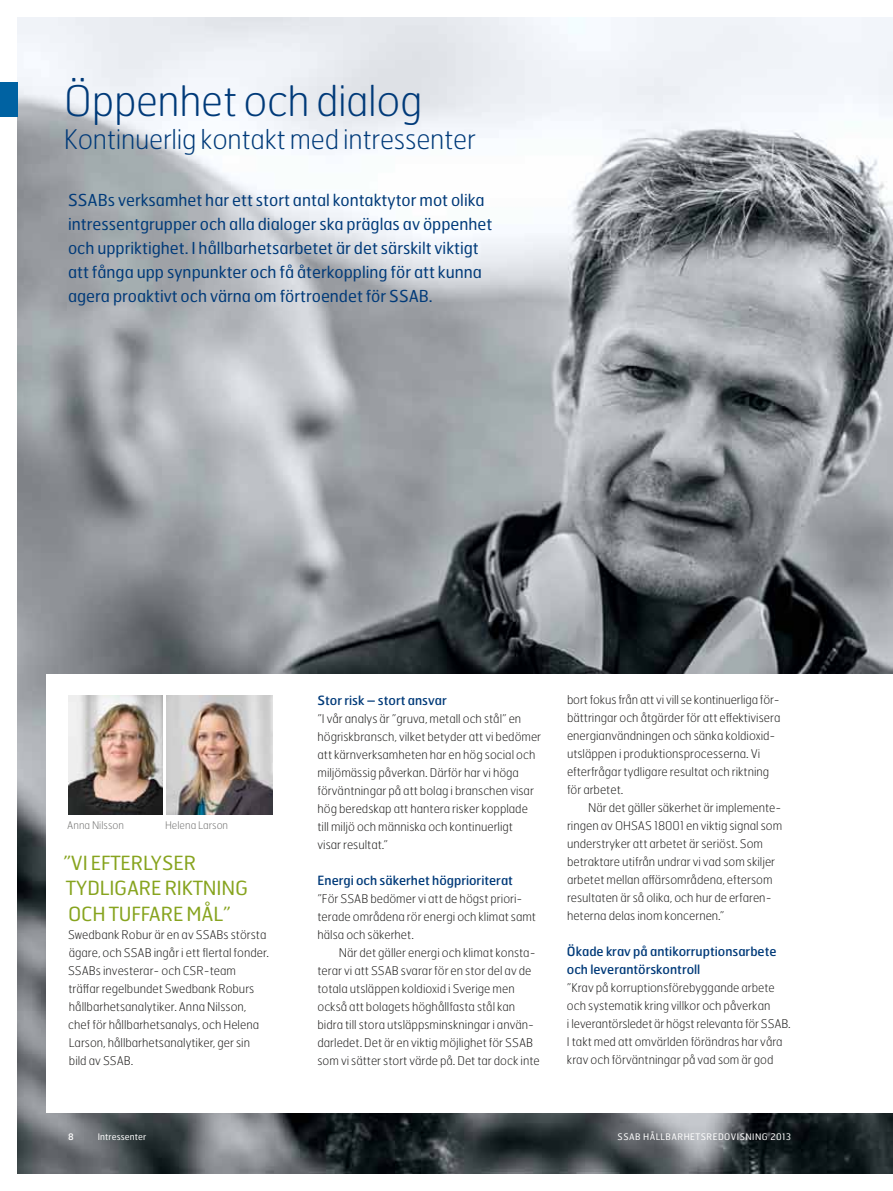
<style>
.page{position:relative;width:893px;height:1191px;background:#fff}
.page>*{position:absolute;margin:0;border:0;box-sizing:border-box;transform-origin:0 0}
.t1{font:100 42px "Hermes FB";letter-spacing:-.01em;color:#003a79}
.t2{font:100 27px "Hermes FB";letter-spacing:-.01em;color:#003a79}
.t3{font:19.5px/25.5px "Hermes FB";letter-spacing:-.01em;color:#87a41f}
.t4{font:16.5px/24px "Hermes FB";color:#003a79}
.t5{font:12.75px/18px "Hermes FB";color:#003a79}
.t6{font:100 12px/18px "Hermes FB";color:#1c1b1a}
.t7{font:100 10.5px "Hermes FB";color:#70706f}
.t8{font:9px "Hermes FB";letter-spacing:.05em;color:#fff}
.t9{font:9px "Hermes FB";letter-spacing:.01em;color:#fff}
.t10{font:9px "Hermes FB";color:#fff}
</style>
<div class="page">
<img style="left:17px;top:17px;width:876px;height:1157px">
<div style="left:47px;top:674px;width:846px;height:438px;background:#fff"></div>
<img style="left:166px;top:695px;width:106px;height:119px">
<img style="left:68px;top:695px;width:94px;height:119px">
<div style="left:0;top:83px;width:17px;height:34px;background:#0062a2"></div>
<h1 class="t1" style="left:64px;top:74px;width:360px">Öppenhet och dialog</h1>
<h2 class="t2" style="left:64px;top:122px;width:413px">Kontinuerlig kontakt med intressenter</h2>
<p class="t4" style="left:68px;top:187px;width:426px">SSABs verksamhet har ett stort antal kontaktytor mot olika intressentgrupper och alla dialoger ska präglas av öppenhet och uppriktighet. I hållbarhetsarbetet är det särskilt viktigt att fånga upp synpunkter och få återkoppling för att kunna agera proaktivt och värna om förtroendet för SSAB.</p>
<p class="t7" style="left:67px;top:818px;width:58px">Anna Nilsson</p>
<p class="t7" style="left:165px;top:818px;width:65px">Helena Larson</p>
<h3 class="t3" style="left:66px;top:849px;width:169px;text-indent:77px">LYSER<br>TYDLIGARE RIKTNING<br>O CH TUFFARE MÅL”</h3>
<p class="t6" style="left:68px;top:925px;width:202px">Swedbank Robur är en av SSABs största ägare, och SSAB ingår i ett flertal fonder.<br>SSABs investerar- och CSR-team träffar regelbundet Swedbank Roburs hållbarhetsanalytiker. Anna Nilsson, chef för hållbarhetsanalys, och Helena Larson, hållbarhetsanalytiker, ger sin bild av SSAB.</p>
<h3 class="t3" style="left:63px;top:849px;width:39px">”VI EFTER</h3>
<p class="t5" style="left:317px;top:690px;width:131px">Stor risk – stort ansvar</p>
<p class="t6" style="left:317px;top:709px;width:225px">”I vår analys är ”gruva, metall och stål” en högriskbransch, vilket betyder att vi bedömer att kärnverksamheten har en hög social och miljömässig påverkan. Därför har vi höga förväntningar på att bolag i branschen visar hög beredskap att hantera risker kopplade till miljö och människa och kontinuerligt<br>visar resultat.”</p>
<p class="t5" style="left:317px;top:870px;width:197px">Energi och säkerhet högprioriterat</p>
<p class="t6" style="left:317px;top:889px;width:220px">”För SSAB bedömer vi att de högst priori&shy;terade områdena rör energi och klimat samt hälsa och säkerhet.</p>
<p class="t6" style="left:317px;top:943px;width:224px;text-indent:21px">När det gäller energi och klimat konsta&shy;terar vi att SSAB svarar för en stor del av de totala utsläppen koldioxid i Sverige men också att bolagets höghållfasta stål kan bidra till stora utsläppsminskningar i använ&shy;darledet. Det är en viktig möjlighet för SSAB som vi sätter stort värde på. Det tar dock inte</p>
<p class="t6" style="left:567px;top:690px;width:215px">bort fokus från att vi vill se kontinuerliga för&shy;bättringar och åtgärder för att effektivisera energianvändningen och sänka koldioxid&shy;utsläppen i produktionsprocesserna. Vi efterfrågar tydligare resultat och riktning för arbetet.</p>
<p class="t6" style="left:567px;top:798px;width:217px;text-indent:21px">När det gäller säkerhet är implemente&shy;ringen av OHSAS 18001 en viktig signal som understryker att arbetet är seriöst. Som betraktare utifrån undrar vi vad som skiljer arbetet mellan affärsområdena, eftersom resultaten är så olika, och hur de erfaren&shy;heterna delas inom koncernen.”</p>
<p class="t5" style="left:567px;top:942px;width:211px">Ökade krav på antikorruptionsarbete och leverantörskontroll</p>
<p class="t6" style="left:567px;top:978px;width:225px">”Krav på korruptionsförebyggande arbete och systematik kring villkor och påverkan<br>i leverantörsledet är högst relevanta för SSAB.<br>I takt med att omvärlden förändras har våra krav och förväntningar på vad som är god</p>
<p class="t10" style="left:68px;top:1130px;width:7px">8</p>
<p class="t9" style="left:98px;top:1131px;width:50px">Intressenter</p>
<p class="t8" style="left:618px;top:1131px;width:7px">ssab</p>
<p class="t8" style="left:643px;top:1131px;width:13px">hållba</p>
<p class="t8" style="left:677px;top:1131px;width:115px">rhetsredovisning 2013</p>
</div>
